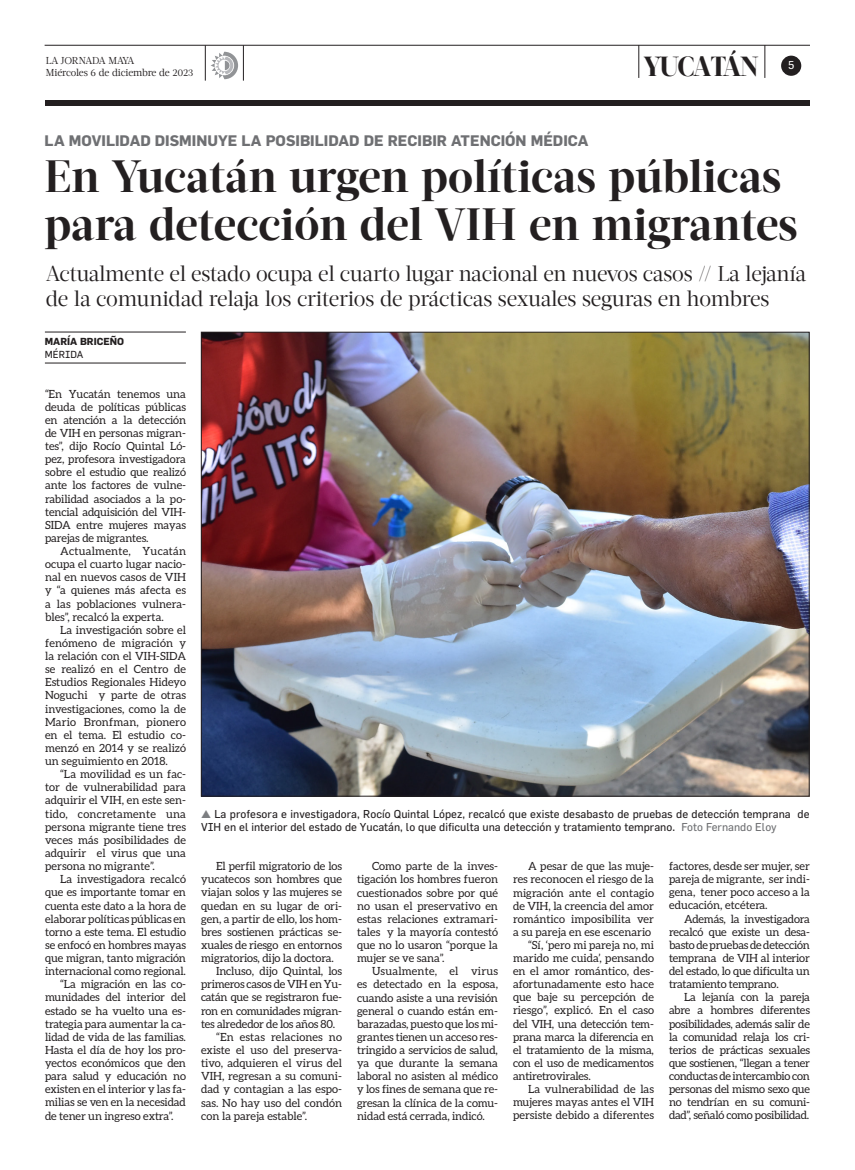
<style>
.page{position:relative;width:855px;height:1170px;background:#fff}
.page>*{position:absolute;margin:0;border:0;box-sizing:border-box;transform-origin:0 0}
.t1{font:700 45px/47.5px "Acta Headline W00";color:#231f20}
.t2{font:800 27.5px "Acta Display W04";letter-spacing:-.045em;color:#231f20;scale:.94 1}
.t3{font:21.25px/25px "Acta Headline W00";letter-spacing:-.015em;color:#231f20}
.t4{font:700 15px "Flama";color:#6f7073}
.Nuevo_Body_tex{font:11.25px/13.1px "Aleo";letter-spacing:-.01em;color:#231f20;text-align:justify}
.PIE_DE_FOTO{font:11.25px/13.1px "Flama";color:#231f20}
.t5{font:11.25px "Flama";color:#fff}
.t6{font:10px "Acta Deck W00";letter-spacing:-.01em;color:#231f20}
.t7{font:10px "Acta Deck W00";letter-spacing:-.02em;color:#231f20}
.t8{font:700 10px "Flama";color:#231f20}
.t9{font:10px "Flama";color:#231f20}
.s1{color:#7c7e81}
.s2{color:#6f7073}
</style>
<div class="page">
<div style="left:45px;top:100px;width:765px;height:5px;background:#231f20"></div>
<hr style="left:45px;top:45px;width:765px;height:1px;background:#231f20">
<hr style="left:205px;top:45px;width:1px;height:36px;background:#231f20">
<hr style="left:243px;top:45px;width:1px;height:36px;background:#231f20">
<div style="left:781px;top:56px;width:20px;height:20px;background:#231f20;border-radius:50%"></div>
<svg style="left:211px;top:52px;width:27px;height:27px"></svg>
<hr style="left:765px;top:45px;width:1px;height:33px;background:#231f20">
<hr style="left:639px;top:45px;width:1px;height:33px;background:#231f20">
<hr style="left:45px;top:332px;width:141px;height:1px;background:#231f20">
<hr style="left:45px;top:363px;width:141px;height:1px;background:#231f20">
<img style="left:203px;top:334px;width:605px;height:461px">
<p class="t7" style="left:46px;top:55px;width:90px">LA JORNADA MAYA</p>
<p class="t6" style="left:46px;top:66px;width:149px">Miércoles 6 de diciembre de 2023</p>
<p class="t4" style="left:45px;top:131px;width:545px">LA MOVILIDAD DISMINUYE LA POSIBILIDAD DE RECIBIR ATENCIÓN MÉDICA</p>
<p class="t2" style="left:644px;top:50px;width:124px">YUCATÁN</p>
<p class="t5" style="left:788px;top:58px;width:8px">5</p>
<p class="t1" style="left:45px;top:153px;width:755px">En Yucatán urgen políticas públicas para detección del VIH en migrantes</p>
<p class="t3" style="left:46px;top:261px;width:762px">Actualmente el estado ocupa el cuarto lugar nacional en nuevos casos // La lejanía de la comunidad relaja los criterios de prácticas sexuales seguras en hombres</p>
<p class="t8" style="left:45px;top:335px;width:81px">MARÍA BRICEÑO</p>
<p class="t9" style="left:45px;top:348px;width:40px">MÉRIDA</p>
<p class="Nuevo_Body_tex" style="left:45px;top:387px;width:142px">“En Yucatán tenemos una deuda de políticas públicas en atención a la detección de VIH en personas migran&shy;tes”, dijo Rocío Quintal Ló&shy;pez, profesora investigadora sobre el estudio que realizó ante los factores de vulne&shy;rabilidad asociados a la po&shy;tencial adquisición del VIH-SIDA entre mujeres mayas parejas de migrantes.</p>
<p class="Nuevo_Body_tex" style="left:45px;top:544px;width:142px;text-indent:15px">Actualmente, Yucatán ocupa el cuarto lugar nacio&shy;nal en nuevos casos de VIH y “a quienes más afecta es a las poblaciones vulnera&shy;bles”, recalcó la experta.</p>
<p class="Nuevo_Body_tex" style="left:45px;top:623px;width:142px;text-indent:15px">La investigación sobre el fenómeno de migración y la relación con el VIH-SIDA se realizó en el Centro de Estudios Regionales Hideyo Noguchi y parte de otras investigaciones, como la de Mario Bronfman, pionero en el tema. El estudio co&shy;menzó en 2014 y se realizó un seguimiento en 2018.</p>
<p class="Nuevo_Body_tex" style="left:45px;top:768px;width:142px;text-indent:15px">“La movilidad es un fac&shy;tor de vulnerabilidad para adquirir el VIH, en este sen&shy;tido, concretamente una persona migrante tiene tres veces más posibilidades de adquirir el virus que una persona no migrante”.</p>
<p class="Nuevo_Body_tex" style="left:45px;top:873px;width:142px;text-indent:15px">La investigadora recalcó que es importante tomar en cuenta este dato a la hora de elaborar políticas públicas en torno a este tema. El estudio se enfocó en hombres mayas que migran, tanto migración internacional como regional.</p>
<p class="Nuevo_Body_tex" style="left:45px;top:978px;width:142px;text-indent:15px">“La migración en las co&shy;munidades del interior del estado se ha vuelto una es&shy;trategia para aumentar la ca&shy;lidad de vida de las familias.<br>Hasta el día de hoy los pro&shy;yectos económicos que den para salud y educación no existen en el interior y las fa&shy;milias se ven en la necesidad de tener un ingreso extra”.</p>
<p class="PIE_DE_FOTO" style="left:201px;top:807px;width:610px"><span class="s1">▲</span> La profesora e investigadora, Rocío Quintal López, recalcó que existe desabasto de pruebas de detección temprana de<br>VIH en el interior del estado de Yucatán, lo que dificulta una detección y tratamiento temprano. <span class="s2">Foto Fernando Eloy</span></p>
<p class="Nuevo_Body_tex" style="left:201px;top:859px;width:142px;text-indent:15px">El perfil migratorio de los yucatecos son hombres que viajan solos y las mujeres se quedan en su lugar de ori&shy;gen, a partir de ello, los hom&shy;bres sostienen prácticas se&shy;xuales de riesgo en entornos migratorios, dijo la doctora.</p>
<p class="Nuevo_Body_tex" style="left:201px;top:965px;width:142px;text-indent:15px">Incluso, dijo Quintal, los primeros casos de VIH en Yu&shy;catán que se registraron fue&shy;ron en comunidades migran&shy;tes alrededor de los años 80.</p>
<p class="Nuevo_Body_tex" style="left:201px;top:1030px;width:142px;text-indent:15px">“En estas relaciones no existe el uso del preserva&shy;tivo, adquieren el virus del VIH, regresan a su comuni&shy;dad y contagian a las espo&shy;sas. No hay uso del condón con la pareja estable”.</p>
<p class="Nuevo_Body_tex" style="left:357px;top:860px;width:142px;text-indent:15px">Como parte de la inves&shy;tigación los hombres fueron cuestionados sobre por qué no usan el preservativo en estas relaciones extramari&shy;tales y la mayoría contestó que no lo usaron “porque la mujer se ve sana”.</p>
<p class="Nuevo_Body_tex" style="left:357px;top:965px;width:142px;text-indent:15px">Usualmente, el virus es detectado en la esposa, cuando asiste a una revisión general o cuando están em&shy;barazadas, puesto que los mi&shy;grantes tienen un acceso res&shy;tringido a servicios de salud, ya que durante la semana laboral no asisten al médico y los fines de semana que re&shy;gresan la clínica de la comu&shy;nidad está cerrada, indicó.</p>
<p class="Nuevo_Body_tex" style="left:513px;top:860px;width:142px;text-indent:15px">A pesar de que las muje&shy;res reconocen el riesgo de la migración ante el contagio de VIH, la creencia del amor romántico imposibilita ver a su pareja en ese escenario</p>
<p class="Nuevo_Body_tex" style="left:513px;top:938px;width:142px;text-indent:15px">“Sí, ‘pero mi pareja no, mi marido me cuida’, pensando en el amor romántico, des&shy;afortunadamente esto hace que baje su percepción de riesgo”, explicó. En el caso del VIH, una detección tem&shy;prana marca la diferencia en el tratamiento de la misma, con el uso de medicamentos antiretrovirales.</p>
<p class="Nuevo_Body_tex" style="left:513px;top:1082px;width:142px;text-indent:15px">La vulnerabilidad de las mujeres mayas antes el VIH persiste debido a diferentes</p>
<p class="Nuevo_Body_tex" style="left:669px;top:859px;width:142px">factores, desde ser mujer, ser pareja de migrante, ser indi&shy;gena, tener poco acceso a la educación, etcétera.</p>
<p class="Nuevo_Body_tex" style="left:669px;top:912px;width:142px;text-indent:15px">Además, la investigadora recalcó que existe un desa&shy;basto de pruebas de detección temprana de VIH al interior del estado, lo que dificulta un tratamiento temprano.</p>
<p class="Nuevo_Body_tex" style="left:669px;top:991px;width:142px;text-indent:15px">La lejanía con la pareja abre a hombres diferentes posibilidades, además salir de la comunidad relaja los cri&shy;terios de prácticas sexuales que sostienen, “llegan a tener conductas de intercambio con personas del mismo sexo que no tendrían en su comuni&shy;dad”, señaló como posibilidad.</p>
</div>
